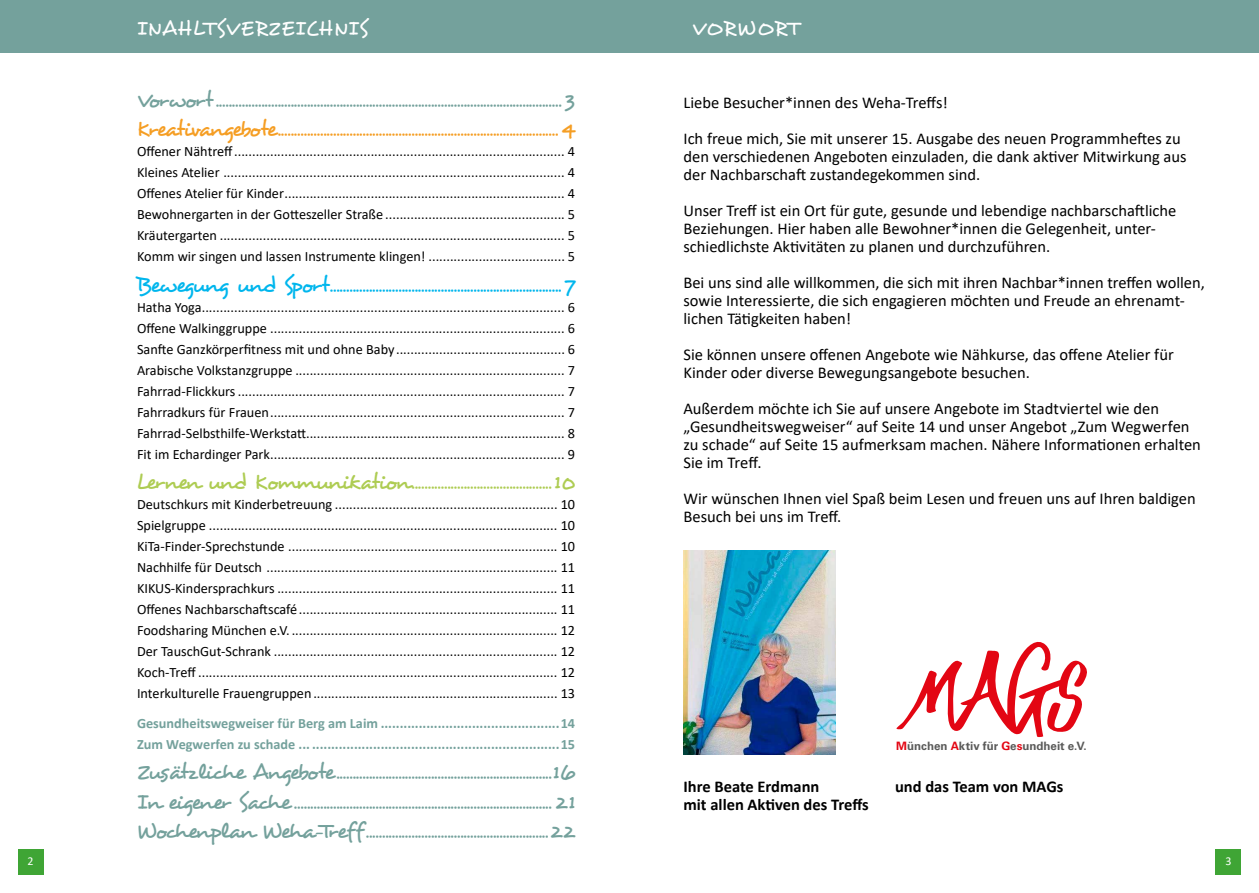
<style>
.page{position:relative;width:1259px;height:893px;background:#fff}
.page>*{position:absolute;margin:0;border:0;box-sizing:border-box;transform-origin:0 0}
.t1{font:22.5px/29.5px "Desyrel";letter-spacing:-.07em;color:#74a19c;text-align:justify}
.t2{font:22.5px "Desyrel";letter-spacing:-.1em;color:#74a19c}
.t3{font:22.5px "Desyrel";letter-spacing:-.07em;color:#f59e24}
.t4{font:22.5px "Desyrel";letter-spacing:-.09em;color:#00b6ed}
.t5{font:22.5px "Desyrel";letter-spacing:-.07em;color:#aecc53}
.t6{font:21px "Desyrel";letter-spacing:.045em;color:#fff}
.t7{font:16.5px/18px "Calibri";color:#000}
.t8{font:700 16.5px "Calibri";color:#000}
.t9{font:14.25px/21px "Calibri";color:#000;text-align:justify}
.t10{font:700 14.25px/21px "Calibri";color:#74a19c}
.t11{font:12px "Calibri";color:#fff}
.t12{font:700 11.55px "Univers 65";letter-spacing:-.005em;color:#5a5a59}
.s1{color:#e30613}
</style>
<div class="page">
<div style="left:1215px;top:850px;width:26px;height:25px;background:#3fa535"></div>
<img style="left:683px;top:550px;width:153px;height:204px">
<div style="left:629px;top:0;width:630px;height:53px;background:#74a19c"></div>
<div style="left:0;top:0;width:629px;height:53px;background:#74a19c"></div>
<svg style="left:896px;top:642px;width:191px;height:96px"></svg>
<div style="left:18px;top:850px;width:25px;height:25px;background:#3fa535"></div>
<p class="t11" style="left:28px;top:853px;width:8px">2</p>
<h2 class="t6" style="left:137px;top:15px;width:232px">INAHLTSVERZEICHNIS</h2>
<h2 class="t6" style="left:692px;top:15px;width:109px">VORWORT</h2>
<h1 class="t2" style="left:137px;top:85px;width:440px">Vorwort..........................................................................................................3</h1>
<h1 class="t3" style="left:137px;top:115px;width:440px">Kreativangebote......................................................................................4</h1>
<p class="t9" style="left:137px;top:141px;width:440px">Offener Nähtreff............................................................................................ 4<br>Kleines Atelier ............................................................................................... 4<br>Offenes Atelier für Kinder.............................................................................. 4<br>Bewohnergarten in der Gotteszeller Straße .................................................. 5<br>Kräutergarten ................................................................................................ 5<br>Komm wir singen und lassen Instrumente klingen! ...................................... 5</p>
<h1 class="t4" style="left:136px;top:270px;width:440px">Bewegung und Sport....................................................................... 7</h1>
<p class="t9" style="left:137px;top:296px;width:440px">Hatha Yoga..................................................................................................... 6<br>Offene Walkinggruppe .................................................................................. 6<br>Sanfte Ganzkörperfitness mit und ohne Baby............................................... 6<br>Arabische Volkstanzgruppe ........................................................................... 7<br>Fahrrad-Flickkurs ........................................................................................... 7<br>Fahrradkurs für Frauen.................................................................................. 7<br>Fahrrad-Selbsthilfe-Werkstatt........................................................................ 8<br>Fit im Echardinger Park.................................................................................. 9</p>
<h1 class="t5" style="left:136px;top:468px;width:440px">Lernen und Kommunikation...........................................10</h1>
<p class="t9" style="left:137px;top:494px;width:440px">Deutschkurs mit Kinderbetreuung .............................................................. 10<br>Spielgruppe ................................................................................................. 10<br>KiTa-Finder-Sprechstunde ........................................................................... 10<br>Nachhilfe für Deutsch ................................................................................. 11<br>KIKUS-Kindersprachkurs .............................................................................. 11<br>Offenes Nachbarschaftscafé........................................................................ 11<br>Foodsharing München e.V. .......................................................................... 12<br>Der TauschGut-Schrank ............................................................................... 12<br>Koch-Treff .................................................................................................... 12<br>Interkulturelle Frauengruppen.................................................................... 13</p>
<p class="t10" style="left:137px;top:712px;width:440px">Gesundheitswegweiser für Berg am Laim ...............................................14<br>Zum Wegwerfen zu schade ... .................................................................15</p>
<p class="t1" style="left:136px;top:757px;width:440px">Zusätzliche Angebote..................................................................16<br>In eigener Sache ...............................................................................21<br>Wochenplan Weha-Treff........................................................22</p>
<p class="t7" style="left:683px;top:84px;width:498px;line-height:36px">Liebe Besucher*innen des Weha-Treffs!<br>Ich freue mich, Sie mit unserer 15. Ausgabe des neuen Programmheftes zu</p>
<p class="t7" style="left:683px;top:147px;width:504px">den verschiedenen Angeboten einzuladen, die dank aktiver Mitwirkung aus der Nachbarschaft zustandegekommen sind.</p>
<p class="t7" style="left:683px;top:201px;width:494px">Unser Treff ist ein Ort für gute, gesunde und lebendige nachbarschaftliche<br>Beziehungen. Hier haben alle Bewohner*innen die Gelegenheit, unter&shy;schiedlichste Aktivitäten zu planen und durchzuführen.</p>
<p class="t7" style="left:683px;top:273px;width:523px">Bei uns sind alle willkommen, die sich mit ihren Nachbar*innen treffen wollen, sowie Interessierte, die sich engagieren möchten und Freude an ehrenamt&shy;lichen Tätigkeiten haben!</p>
<p class="t7" style="left:683px;top:345px;width:492px">Sie können unsere offenen Angebote wie Nähkurse, das offene Atelier für<br>Kinder oder diverse Bewegungsangebote besuchen.</p>
<p class="t7" style="left:683px;top:399px;width:519px">Außerdem möchte ich Sie auf unsere Angebote im Stadtviertel wie den „Gesundheitswegweiser“ auf Seite 14 und unser Angebot „Zum Wegwerfen zu schade“ auf Seite 15 aufmerksam machen. Nähere Informationen erhalten Sie im Treff.</p>
<p class="t7" style="left:683px;top:489px;width:514px">Wir wünschen Ihnen viel Spaß beim Lesen und freuen uns auf Ihren baldigen<br>Besuch bei uns im Treff.</p>
<p class="t12" style="left:896px;top:739px;width:192px"><span class="s1">M</span>ünchen <span class="s1">A</span>ktiv für <span class="s1">G</span>e<span class="s1">s</span>undheit e.V.</p>
<p class="t8" style="left:683px;top:775px;width:137px">Ihre Beate Erdmann</p>
<p class="t8" style="left:895px;top:775px;width:170px">und das Team von MAGs</p>
<p class="t8" style="left:683px;top:793px;width:187px">mit allen Aktiven des Treffs</p>
<p class="t11" style="left:1225px;top:853px;width:8px">3</p>
</div>
